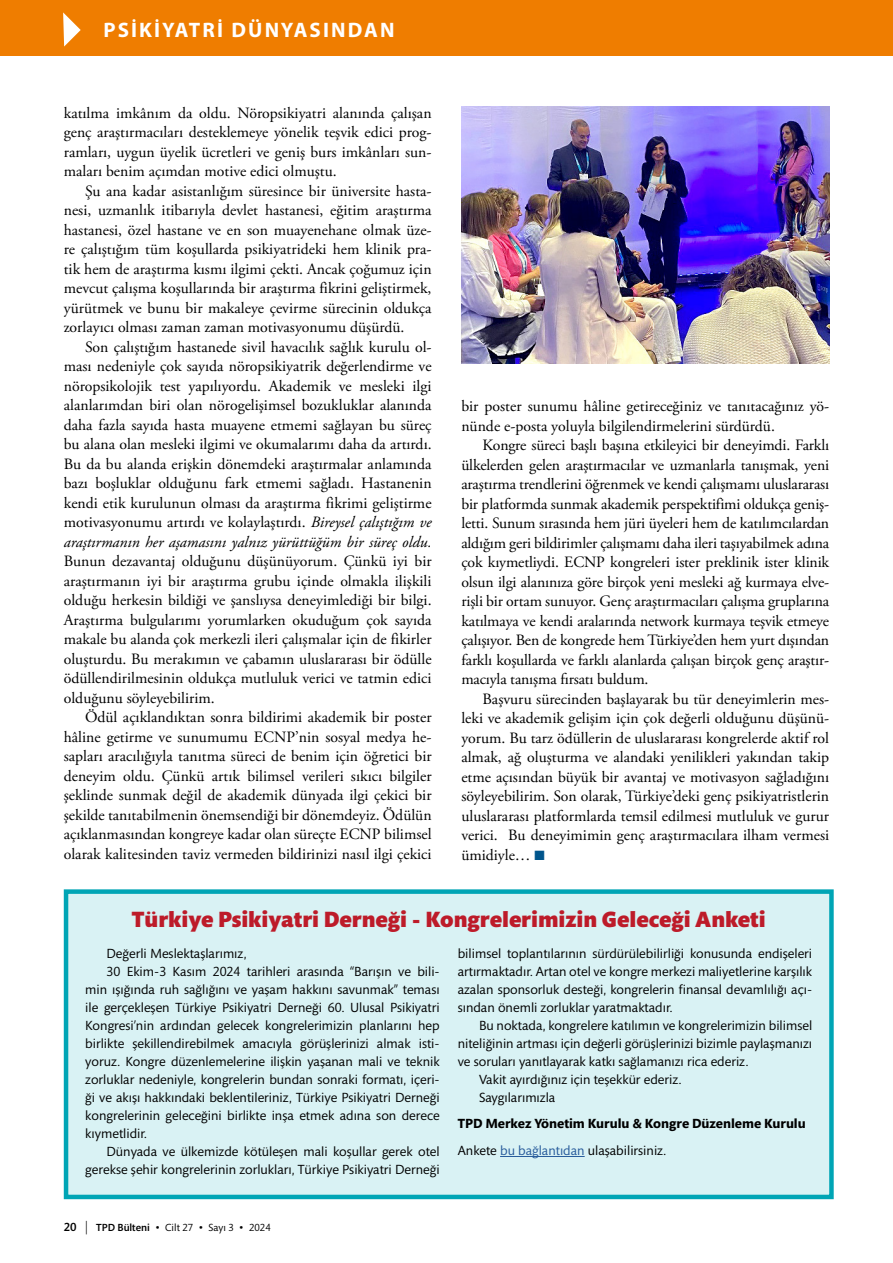
<style>
.page{position:relative;width:893px;height:1263px;background:#fff}
.page>*{position:absolute;margin:0;border:0;box-sizing:border-box;transform-origin:0 0}
.t1{font:900 22.5px "Mundo Sans Std";color:#bd1b29}
.t2{font:italic 600 21px "Myriad Pro";letter-spacing:.01em;color:#fff}
.t3{font:700 21px "Myriad Pro";letter-spacing:.1em;color:#fff}
.t4{font:15.75px/19.5px "Adobe Garamond Pro";color:#000;text-align:justify}
.t5{font:13.5px/18px "Mundo Sans Std";color:#000;text-align:justify}
.t6{font:700 13.5px/26.5px "Mundo Sans Std";color:#000}
.t7{font:10.5px "Mundo Sans Std";color:#000}
.s1{font-style:italic}
.s2{color:#00558c}
.s3{font-weight:400}
.s4{font-weight:400;color:#275b9b}
.s5{font-weight:500;font-size:12px}
.s6{font-family:"Copperplate";font-weight:300;font-size:13.5px}
.s7{font-weight:500}
.s8{font-size:13.5px}
</style>
<div class="page">
<div style="left:0;top:0;width:893px;height:55px;background:#ef7d00"></div>
<svg style="left:63px;top:12px;width:18px;height:35px"></svg>
<hr style="left:892px;top:55px;width:1px;height:170px;background:#1f3864">
<img style="left:461px;top:106px;width:369px;height:257px">
<div style="left:66px;top:891px;width:765px;height:306px;background:#d9f2f4"></div>
<hr style="left:500px;top:1156px;width:85px;height:1px;background:#275b9b">
<div style="left:64px;top:889px;width:770px;height:310px;border:4px solid #00a5b5"></div>
<h2 class="t3" style="left:103px;top:16px;width:292px">PSİKİYATRİ DÜNYASINDAN</h2>
<h2 class="t2" style="left:204px;top:17px;width:219px">İklim Krizi ve Ruh Sağlığı</h2>
<h2 class="t3" style="left:95px;top:16px;width:96px">DOSYA |</h2>
<h2 class="t2" style="left:210px;top:17px;width:186px">ş Yerinde Ruh Sağlığı</h2>
<p class="t4" style="left:64px;top:104px;width:369px">katılma imkânım da oldu. Nöropsikiyatri alanında çalışan genç araştırmacıları desteklemeye yönelik teşvik edici prog&shy;ramları, uygun üyelik ücretleri ve geniş burs imkânları sun&shy;maları benim açımdan motive edici olmuştu.</p>
<p class="t4" style="left:64px;top:182px;width:369px;text-indent:21px">Şu ana kadar asistanlığım süresince bir üniversite hasta&shy;nesi, uzmanlık itibarıyla devlet hastanesi, eğitim araştırma hastanesi, özel hastane ve en son muayenehane olmak üze&shy;re çalıştığım tüm koşullarda psikiyatrideki hem klinik pra&shy;tik hem de araştırma kısmı ilgimi çekti. Ancak çoğumuz için mevcut çalışma koşullarında bir araştırma fikrini geliştirmek, yürütmek ve bunu bir makaleye çevirme sürecinin oldukça zorlayıcı olması zaman zaman motivasyonumu düşürdü.</p>
<p class="t4" style="left:64px;top:338px;width:369px;text-indent:21px">Son çalıştığım hastanede sivil havacılık sağlık kurulu ol&shy;ması nedeniyle çok sayıda nöropsikiyatrik değerlendirme ve nöropsikolojik test yapılıyordu. Akademik ve mesleki ilgi alanlarımdan biri olan nörogelişimsel bozukluklar alanında daha fazla sayıda hasta muayene etmemi sağlayan bu süreç bu alana olan mesleki ilgimi ve okumalarımı daha da artırdı.<br>Bu da bu alanda erişkin dönemdeki araştırmalar anlamında bazı boşluklar olduğunu fark etmemi sağladı. Hastanenin kendi etik kurulunun olması da araştırma fikrimi geliştirme motivasyonumu artırdı ve kolaylaştırdı. <span class="s1">Bireysel çalıştığım ve araştırmanın her aşamasını yalnız yürüttüğüm bir süreç oldu.</span></p>
<p class="t4" style="left:64px;top:552px;width:369px">Bunun dezavantaj olduğunu düşünüyorum. Çünkü iyi bir araştırmanın iyi bir araştırma grubu içinde olmakla ilişkili olduğu herkesin bildiği ve şanslıysa deneyimlediği bir bilgi.<br>Araştırma bulgularımı yorumlarken okuduğum çok sayıda makale bu alanda çok merkezli ileri çalışmalar için de fikirler oluşturdu. Bu merakımın ve çabamın uluslararası bir ödülle ödüllendirilmesinin oldukça mutluluk verici ve tatmin edici olduğunu söyleyebilirim.</p>
<p class="t4" style="left:64px;top:708px;width:369px;text-indent:21px">Ödül açıklandıktan sonra bildirimi akademik bir poster hâline getirme ve sunumumu ECNP’nin sosyal medya he&shy;sapları aracılığıyla tanıtma süreci de benim için öğretici bir deneyim oldu. Çünkü artık bilimsel verileri sıkıcı bilgiler şeklinde sunmak değil de akademik dünyada ilgi çekici bir şekilde tanıtabilmenin önemsendiği bir dönemdeyiz. Ödülün açıklanmasından kongreye kadar olan süreçte ECNP bilimsel olarak kalitesinden taviz vermeden bildirinizi nasıl ilgi çekici</p>
<p class="t4" style="left:461px;top:397px;width:369px">bir poster sunumu hâline getireceğiniz ve tanıtacağınız yö&shy;nünde e-posta yoluyla bilgilendirmelerini sürdürdü.</p>
<p class="t4" style="left:461px;top:436px;width:369px;text-indent:21px">Kongre süreci başlı başına etkileyici bir deneyimdi. Farklı ülkelerden gelen araştırmacılar ve uzmanlarla tanışmak, yeni araştırma trendlerini öğrenmek ve kendi çalışmamı uluslararası bir platformda sunmak akademik perspektifimi oldukça geniş&shy;letti. Sunum sırasında hem jüri üyeleri hem de katılımcılardan aldığım geri bildirimler çalışmamı daha ileri taşıyabilmek adına çok kıymetliydi. ECNP kongreleri ister preklinik ister klinik olsun ilgi alanınıza göre birçok yeni mesleki ağ kurmaya elve&shy;rişli bir ortam sunuyor. Genç araştırmacıları çalışma gruplarına katılmaya ve kendi aralarında network kurmaya teşvik etmeye çalışıyor. Ben de kongrede hem Türkiye’den hem yurt dışından farklı koşullarda ve farklı alanlarda çalışan birçok genç araştır&shy;macıyla tanışma fırsatı buldum.</p>
<p class="t4" style="left:461px;top:689px;width:369px;text-indent:21px">Başvuru sürecinden başlayarak bu tür deneyimlerin mes&shy;leki ve akademik gelişim için çok değerli olduğunu düşünü&shy;yorum. Bu tarz ödüllerin de uluslararası kongrelerde aktif rol almak, ağ oluşturma ve alandaki yenilikleri yakından takip etme açısından büyük bir avantaj ve motivasyon sağladığını söyleyebilirim. Son olarak, Türkiye’deki genç psikiyatristlerin uluslararası platformlarda temsil edilmesi mutluluk ve gurur verici. Bu deneyimimin genç araştırmacılara ilham vermesi ümidiyle… <span class="s2">■</span></p>
<h1 class="t1" style="left:132px;top:907px;width:635px">Türkiye Psikiyatri Derneği - Kongrelerimizin Geleceği Anketi</h1>
<p class="t5" style="left:107px;top:944px;width:142px">Değerli Meslektaşlarımız,</p>
<p class="t5" style="left:107px;top:962px;width:335px">30 Ekim-3 Kasım 2024 tarihleri arasında “Barışın ve bili-</p>
<p class="t5" style="left:85px;top:980px;width:356px">min ışığında ruh sağlığını ve yaşam hakkını savunmak” teması</p>
<p class="t5" style="left:85px;top:998px;width:356px">ile gerçekleşen Türkiye Psikiyatri Derneği 60. Ulusal Psikiyatri</p>
<p class="t5" style="left:85px;top:1016px;width:356px">Kongresi’nin ardından gelecek kongrelerimizin planlarını hep</p>
<p class="t5" style="left:85px;top:1034px;width:356px">birlikte şekillendirebilmek amacıyla görüşlerinizi almak isti-</p>
<p class="t5" style="left:85px;top:1052px;width:356px">yoruz. Kongre düzenlemelerine ilişkin yaşanan mali ve teknik</p>
<p class="t5" style="left:85px;top:1070px;width:356px">zorluklar nedeniyle, kongrelerin bundan sonraki formatı, içeri-</p>
<p class="t5" style="left:85px;top:1088px;width:356px">ği ve akışı hakkındaki beklentileriniz, Türkiye Psikiyatri Derneği</p>
<p class="t5" style="left:85px;top:1106px;width:356px">kongrelerinin geleceğini birlikte inşa etmek adına son derece</p>
<p class="t5" style="left:85px;top:1124px;width:63px">kıymetlidir.</p>
<p class="t5" style="left:107px;top:1142px;width:335px">Dünyada ve ülkemizde kötüleşen mali koşullar gerek otel</p>
<p class="t5" style="left:85px;top:1160px;width:356px">gerekse şehir kongrelerinin zorlukları, Türkiye Psikiyatri Derneği</p>
<p class="t5" style="left:458px;top:944px;width:356px">bilimsel toplantılarının sürdürülebilirliği konusunda endişeleri artırmaktadır. Artan otel ve kongre merkezi maliyetlerine karşılık azalan sponsorluk desteği, kongrelerin finansal devamlılığı açı&shy;sından önemli zorluklar yaratmaktadır.</p>
<p class="t5" style="left:479px;top:1016px;width:335px">Bu noktada, kongrelere katılımın ve kongrelerimizin bilimsel</p>
<p class="t5" style="left:458px;top:1034px;width:356px">niteliğinin artması için değerli görüşlerinizi bizimle paylaşmanızı</p>
<p class="t5" style="left:458px;top:1052px;width:292px">ve soruları yanıtlayarak katkı sağlamanızı rica ederiz.</p>
<p class="t5" style="left:479px;top:1070px;width:204px">Vakit ayırdığınız için teşekkür ederiz.</p>
<p class="t5" style="left:479px;top:1088px;width:78px">Saygılarımızla</p>
<p class="t6" style="left:458px;top:1110px;width:349px">TPD Merkez Yönetim Kurulu &amp; Kongre Düzenleme Kurulu<br><span class="s3">Ankete</span> <span class="s4">bu bağlantıdan</span> <span class="s3">ulaşabilirsiniz.</span></p>
<p class="t7" style="left:64px;top:1222px;width:208px"><span class="s5">20</span> <span class="s6">|</span> <span class="s7">TPD Bülteni</span> <span class="s8">•</span> Cilt 27 <span class="s8">•</span> Sayı 3 <span class="s8">•</span> 2024</p>
</div>
